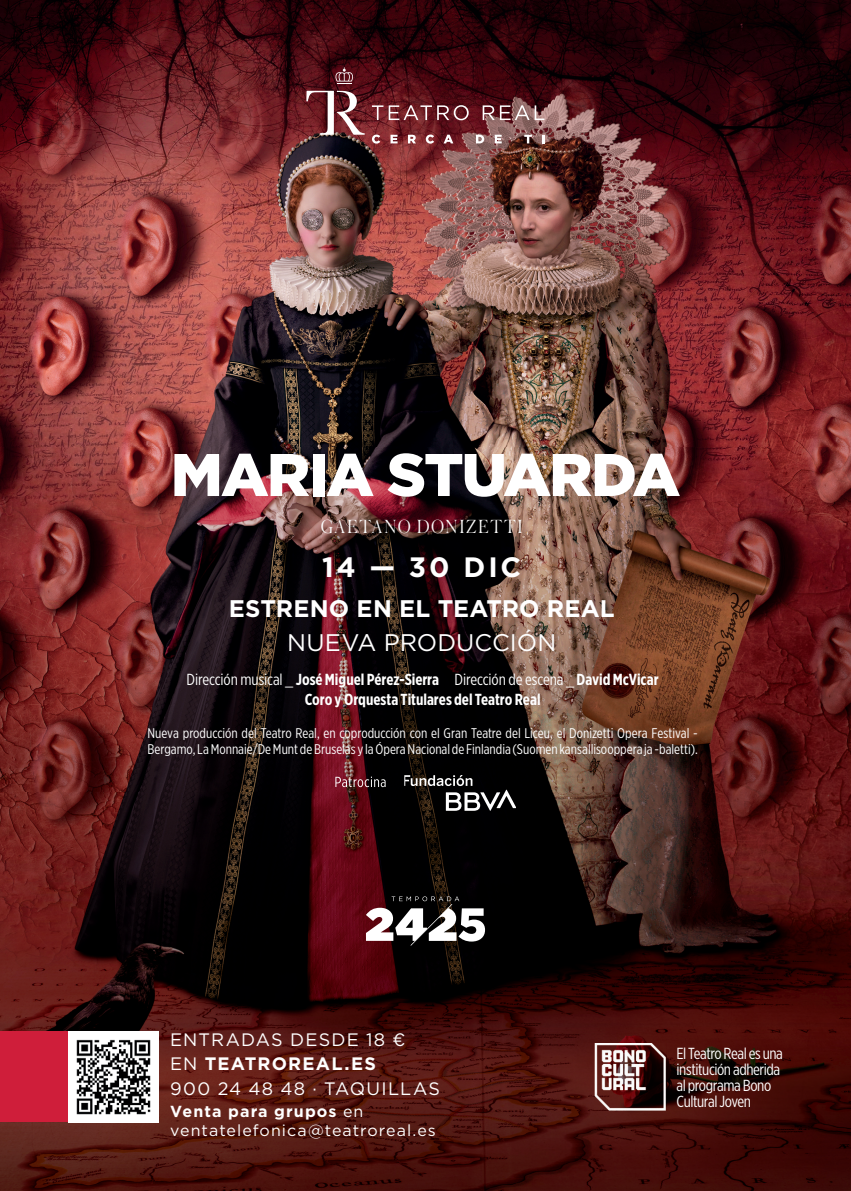
<style>
.page{position:relative;width:851px;height:1191px;background:#fff}
.page>*{position:absolute;margin:0;border:0;box-sizing:border-box;transform-origin:0 0}
.t1{font:900 60px "Gotham";letter-spacing:-.035em;color:#fff}
.t2{font:700 28px "Gotham";letter-spacing:.1em;color:#fff}
.t3{font:700 24px "Gotham";letter-spacing:.005em;color:#fff}
.t4{font:24px "Gotham";letter-spacing:.005em;color:#fff}
.t5{font:300 20px "Austin";letter-spacing:.07em;color:#fff}
.t6{font:18px/24.4px "Gotham";letter-spacing:.07em;color:#fff}
.t7{font:700 16px/20px "Gotham X Narrow";color:#fff;text-align:center}
.t8{font:16px/16px "Gotham X Narrow";letter-spacing:-.025em;color:#fff}
.t9{font:16px/19.2px "Gotham";letter-spacing:.065em;color:#fff}
.t10{font:14px/16px "Gotham X Narrow";color:#fff}
.s1{font-weight:400}
.s2{font-weight:700}
</style>
<div class="page">
<img style="left:0;top:0;width:850px;height:1191px">
<div style="left:0;top:1031px;width:159px;height:91px;background:#cf1e3a"></div>
<img style="left:68px;top:1031px;width:91px;height:91px">
<svg style="left:306px;top:91px;width:58px;height:44px"></svg>
<svg style="left:335px;top:67px;width:18px;height:17px"></svg>
<svg style="left:372px;top:105px;width:96px;height:15px"></svg>
<svg style="left:482px;top:105px;width:12px;height:15px"></svg>
<svg style="left:500px;top:105px;width:44px;height:15px"></svg>
<svg style="left:372px;top:135px;width:8px;height:9px"></svg>
<svg style="left:390px;top:135px;width:7px;height:8px"></svg>
<svg style="left:408px;top:135px;width:8px;height:8px"></svg>
<svg style="left:426px;top:135px;width:8px;height:9px"></svg>
<svg style="left:443px;top:135px;width:10px;height:8px"></svg>
<svg style="left:476px;top:135px;width:8px;height:8px"></svg>
<svg style="left:494px;top:135px;width:7px;height:8px"></svg>
<svg style="left:524px;top:135px;width:8px;height:8px"></svg>
<svg style="left:542px;top:135px;width:2px;height:8px"></svg>
<img style="left:594px;top:1043px;width:72px;height:67px">
<svg style="left:366px;top:896px;width:119px;height:49px"></svg>
<svg style="left:335px;top:776px;width:50px;height:11px"></svg>
<svg style="left:404px;top:775px;width:111px;height:36px;background:#393837"></svg>
<h1 class="t1" style="left:171px;top:433px;width:511px">MARIA STUARDA</h1>
<h3 class="t5" style="left:320px;top:513px;width:203px">GAETANO DONIZETTI</h3>
<h2 class="t2" style="left:322px;top:548px;width:200px">14 — 30 DIC</h2>
<h3 class="t3" style="left:229px;top:593px;width:387px">ESTRENO EN EL TEATRO REAL</h3>
<h3 class="t4" style="left:287px;top:627px;width:271px">NUEVA PRODUCCIÓN</h3>
<p class="t7" style="left:186px;top:669px;width:473px"><span class="s1">Dirección musical _</span> José Miguel Pérez-Sierra <span class="s1">Dirección de escena _</span> David McVicar<br>Coro y Orquesta Titulares del Teatro Real</p>
<p class="t10" style="left:147px;top:724px;width:552px">Nueva producción del Teatro Real, en coproducción con el Gran Teatre del Liceu, el Donizetti Opera Festival -<br>Bergamo, La Monnaie/De Munt de Bruselas y la Ópera Nacional de Finlandia (Suomen kansallisooppera ja -baletti).</p>
<p class="t6" style="left:170px;top:1026px;width:271px">ENTRADAS DESDE 18 €<br>EN <span class="s2">TEATROREAL.ES<br></span>900 24 48 48 · TAQUILLAS</p>
<p class="t9" style="left:170px;top:1101px;width:267px"><span class="s2">Venta para grupos</span> en ventatelefonica@teatroreal.es</p>
<p class="t8" style="left:676px;top:1045px;width:108px">El Teatro Real es una institución adherida al programa Bono<br>Cultural Joven</p>
</div>
